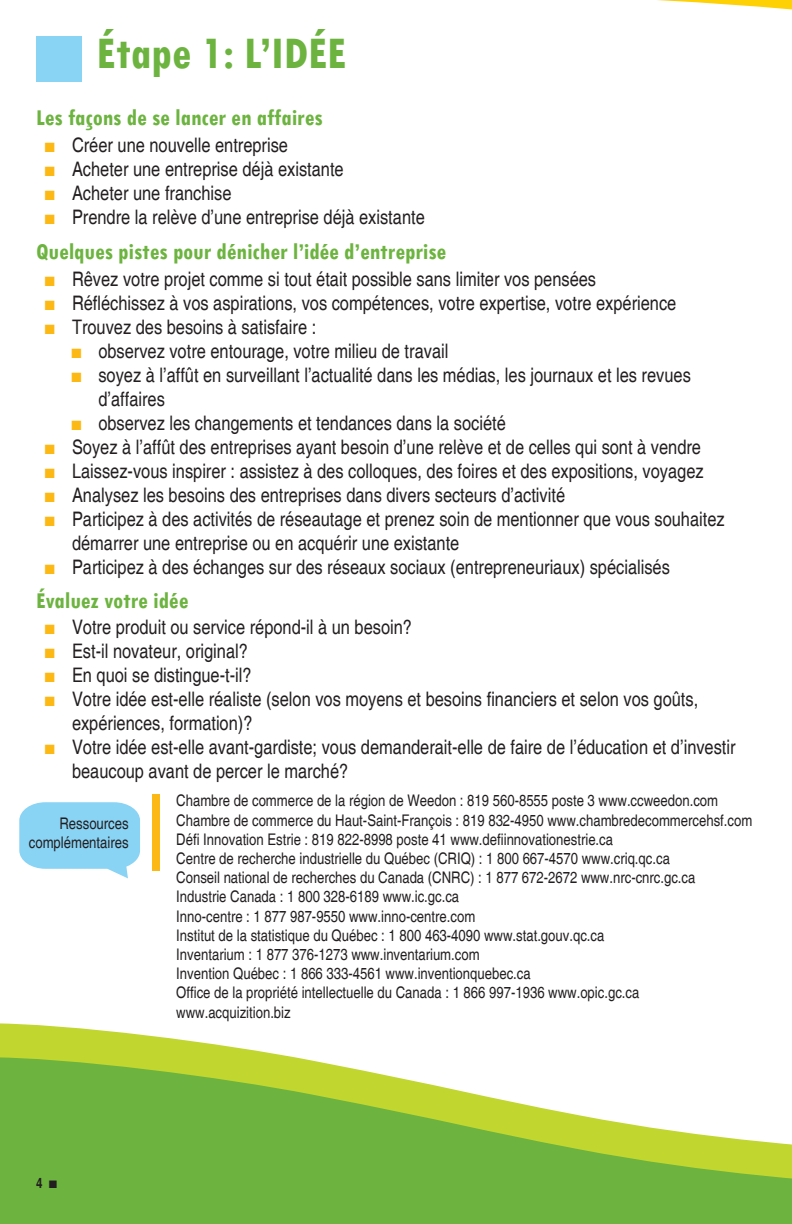
<style>
.page{position:relative;width:792px;height:1224px;background:#fff}
.page>*{position:absolute;margin:0;border:0;box-sizing:border-box;transform-origin:0 0}
.t1{font:700 condensed 48px "Tw Cen";color:#6cb43f}
.t2{font:700 condensed 24px "Tw Cen";color:#6cb43f}
.t3{font:condensed 20px/24px "Helvetica";color:#231f20}
.t4{font:condensed 16px/19.2px "Helvetica";color:#231f20;text-align:right}
.t5{font:700 condensed 14px "Helvetica";color:#231f20}
.s1{font-family:"Lucida Sans Unicode";font-stretch:normal;font-size:16px;color:#fcb814}
.s2{font-family:"Lucida Console";font-weight:400;font-stretch:normal}
</style>
<div class="page">
<svg style="left:0;top:1023px;width:293px;height:34px;fill:#c1d72f"></svg>
<svg style="left:0;top:1057px;width:792px;height:167px;fill:#6cb43f"></svg>
<svg style="left:36px;top:0;width:756px;height:82px"></svg>
<svg style="left:19px;top:802px;width:121px;height:76px"></svg>
<div style="left:36px;top:36px;width:45px;height:45px;background:#89d3f4"></div>
<div style="left:153px;top:795px;width:7px;height:76px;background:#fcb814"></div>
<h1 class="t1" style="left:97px;top:24px;width:251px">Étape 1: L’IDÉE</h1>
<p class="t2" style="left:36px;top:103px;width:288px">Les façons de se lancer en affaires</p>
<p class="t3" style="left:44px;top:133px;width:383px"><span class="s1">∎</span> Créer une nouvelle entreprise<br><span class="s1">∎</span> Acheter une entreprise déjà existante<br><span class="s1">∎</span> Acheter une franchise<br><span class="s1">∎</span> Prendre la relève d’une entreprise déjà existante</p>
<p class="t2" style="left:36px;top:237px;width:412px">Quelques pistes pour dénicher l’idée d’entreprise</p>
<p class="t3" style="left:44px;top:267px;width:554px"><span class="s1">∎</span> Rêvez votre projet comme si tout était possible sans limiter vos pensées</p>
<p class="t3" style="left:44px;top:291px;width:634px"><span class="s1">∎</span> Réfléchissez à vos aspirations, vos compétences, votre expertise, votre expérience</p>
<p class="t3" style="left:44px;top:315px;width:274px"><span class="s1">∎</span> Trouvez des besoins à satisfaire :</p>
<p class="t3" style="left:70px;top:339px;width:380px"><span class="s1">∎</span> observez votre entourage, votre milieu de travail</p>
<p class="t3" style="left:70px;top:363px;width:622px"><span class="s1">∎</span> soyez à l’affût en surveillant l’actualité dans les médias, les journaux et les revues</p>
<p class="t3" style="left:98px;top:387px;width:68px">d’affaires</p>
<p class="t3" style="left:70px;top:411px;width:437px"><span class="s1">∎</span> observez les changements et tendances dans la société</p>
<p class="t3" style="left:44px;top:435px;width:659px"><span class="s1">∎</span> Soyez à l’affût des entreprises ayant besoin d’une relève et de celles qui sont à vendre</p>
<p class="t3" style="left:44px;top:459px;width:662px"><span class="s1">∎</span> Laissez-vous inspirer : assistez à des colloques, des foires et des expositions, voyagez</p>
<p class="t3" style="left:44px;top:483px;width:523px"><span class="s1">∎</span> Analysez les besoins des entreprises dans divers secteurs d’activité</p>
<p class="t3" style="left:44px;top:507px;width:683px"><span class="s1">∎</span> Participez à des activités de réseautage et prenez soin de mentionner que vous souhaitez</p>
<p class="t3" style="left:72px;top:531px;width:389px">démarrer une entreprise ou en acquérir une existante</p>
<p class="t3" style="left:44px;top:555px;width:628px"><span class="s1">∎</span> Participez à des échanges sur des réseaux sociaux (entrepreneuriaux) spécialisés</p>
<p class="t2" style="left:36px;top:586px;width:154px">Évaluez votre idée</p>
<p class="t3" style="left:44px;top:615px;width:370px"><span class="s1">∎</span> Votre produit ou service répond-il à un besoin?</p>
<p class="t3" style="left:44px;top:639px;width:206px"><span class="s1">∎</span> Est-il novateur, original?</p>
<p class="t3" style="left:44px;top:663px;width:209px"><span class="s1">∎</span> En quoi se distingue-t-il?</p>
<p class="t3" style="left:44px;top:687px;width:656px"><span class="s1">∎</span> Votre idée est-elle réaliste (selon vos moyens et besoins financiers et selon vos goûts,</p>
<p class="t3" style="left:72px;top:711px;width:182px">expériences, formation)?</p>
<p class="t3" style="left:44px;top:735px;width:693px"><span class="s1">∎</span> Votre idée est-elle avant-gardiste; vous demanderait-elle de faire de l’éducation et d’investir</p>
<p class="t3" style="left:72px;top:759px;width:278px">beaucoup avant de percer le marché?</p>
<p class="t4" style="left:29px;top:814px;width:101px">Ressources complémentaires</p>
<p class="t4" style="left:176px;top:791px;width:578px;text-align:left">Chambre de commerce de la région de Weedon : 819 560-8555 poste 3 www.ccweedon.com Chambre de commerce du Haut-Saint-François : 819 832-4950 www.chambredecommercehsf.com Défi Innovation Estrie : 819 822-8998 poste 41 www.defiinnovationestrie.ca<br>Centre de recherche industrielle du Québec (CRIQ) : 1 800 667-4570 www.criq.qc.ca<br>Conseil national de recherches du Canada (CNRC) : 1 877 672-2672 www.nrc-cnrc.gc.ca<br>Industrie Canada : 1 800 328-6189 www.ic.gc.ca<br>Inno-centre : 1 877 987-9550 www.inno-centre.com<br>Institut de la statistique du Québec : 1 800 463-4090 www.stat.gouv.qc.ca<br>Inventarium : 1 877 376-1273 www.inventarium.com<br>Invention Québec : 1 866 333-4561 www.inventionquebec.ca<br>Office de la propriété intellectuelle du Canada : 1 866 997-1936 www.opic.gc.ca www.acquizition.biz</p>
<p class="t5" style="left:36px;top:1175px;width:23px">4 <span class="s2">■</span></p>
</div>
